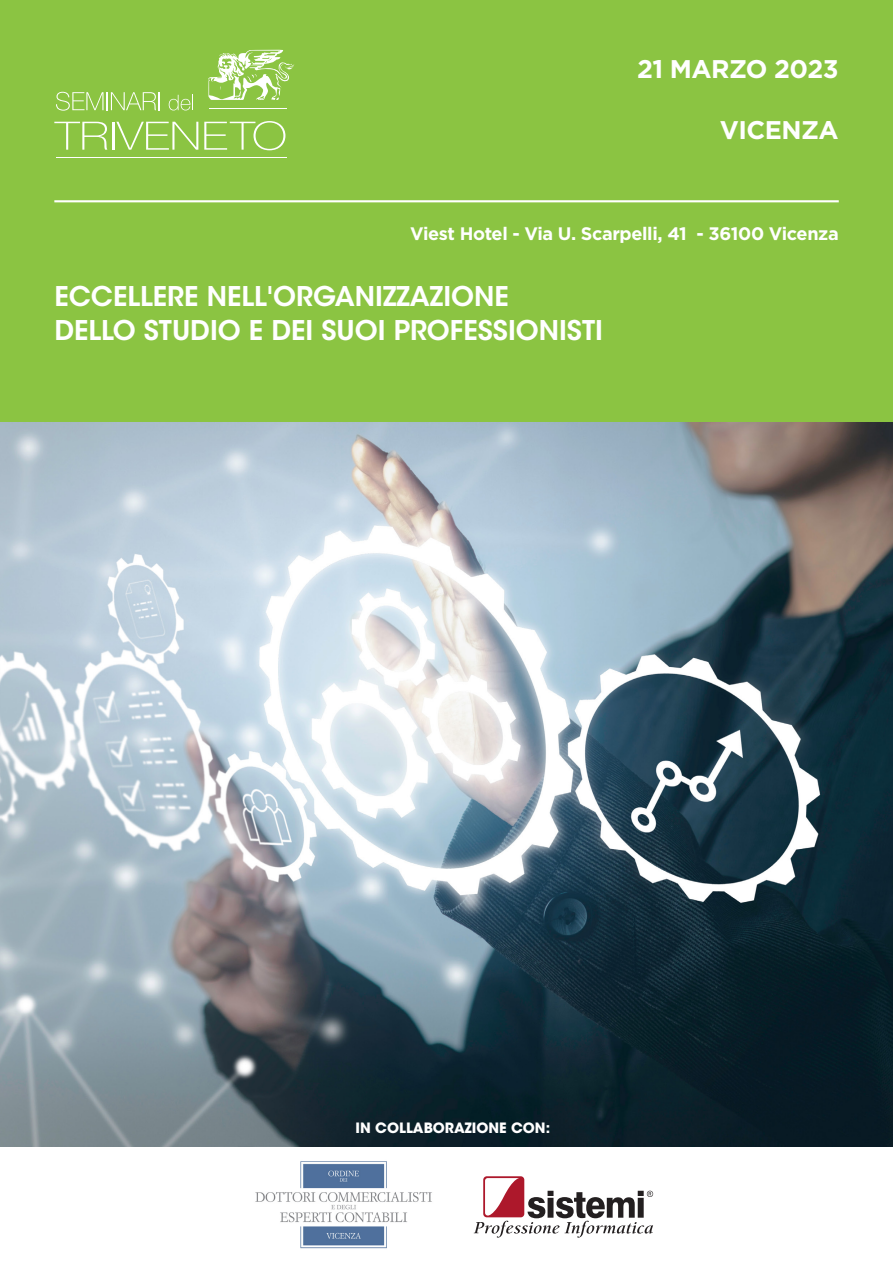
<style>
.page{position:relative;width:893px;height:1263px;background:#fff}
.page>*{position:absolute;margin:0;border:0;box-sizing:border-box;transform-origin:0 0}
.fronte_titolo{font:600 27px/34px "ITC Avant Garde Std";color:#fff}
.fronte_data_evento{font:700 25.5px "Gotham HTF";letter-spacing:-.02em;color:#fff}
.fronte_luogo{font:700 25.5px "Gotham HTF";letter-spacing:-.02em;color:#fff}
.fronte_locations{font:700 18.15px "Gotham HTF";letter-spacing:-.02em;color:#fff}
.prossimo_titolo{font:700 14.1px "ITC Avant Garde Std";color:#fff}
</style>
<div class="page">
<div style="left:0;top:0;width:893px;height:422px;background:#8bc442"></div>
<hr style="left:54px;top:200px;width:785px;height:2px;background:#fff">
<svg style="left:208px;top:50px;width:87px;height:50px"></svg>
<hr style="left:209px;top:108px;width:77px;height:1px;background:#fff">
<hr style="left:56px;top:157px;width:230px;height:1px;background:#fff">
<svg style="left:56px;top:92px;width:104px;height:19px"></svg>
<svg style="left:169px;top:95px;width:24px;height:15px"></svg>
<svg style="left:54px;top:122px;width:53px;height:28px"></svg>
<hr style="left:112px;top:122px;width:2px;height:28px;background:#fff">
<svg style="left:116px;top:122px;width:82px;height:28px"></svg>
<svg style="left:204px;top:121px;width:81px;height:29px"></svg>
<img style="left:0;top:422px;width:893px;height:724px">
<img style="left:255px;top:1161px;width:177px;height:88px">
<div style="left:482px;top:1175px;width:43px;height:43px;border:1px solid #fff;border-radius:4px"></div>
<div style="left:483px;top:1176px;width:41px;height:41px;background:#ad182b;border-radius:4px"></div>
<svg style="left:474px;top:1178px;width:179px;height:59px"></svg>
<p class="fronte_data_evento" style="left:637px;top:54px;width:203px">21 MARZO 2023</p>
<p class="fronte_luogo" style="left:720px;top:116px;width:121px">VICENZA</p>
<p class="fronte_locations" style="left:410px;top:223px;width:430px">Viest Hotel - Via U. Scarpelli, 41 - 36100 Vicenza</p>
<p class="fronte_titolo" style="left:54px;top:279px;width:550px">ECCELLERE NELL'ORGANIZZAZIONE<br>DELLO STUDIO E DEI SUOI PROFESSIONISTI</p>
<p class="prossimo_titolo" style="left:356px;top:1119px;width:196px">IN COLLABORAZIONE CON:</p>
</div>
